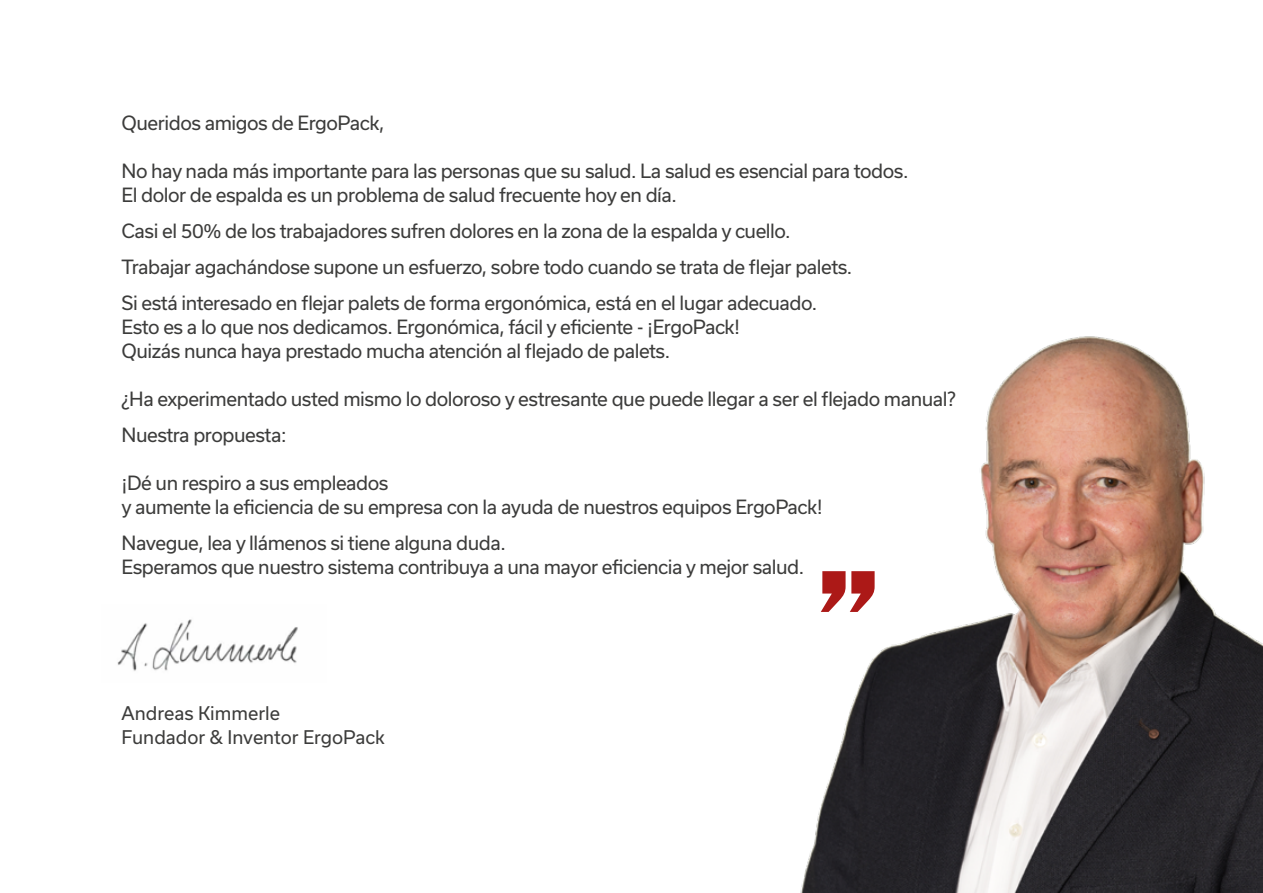
<style>
.page{position:relative;width:1263px;height:893px;background:#fff}
.page>*{position:absolute;margin:0;border:0;box-sizing:border-box;transform-origin:0 0}
.t1{font:900 135px "Industry";color:#ac1917}
.t2{font:18.75px/24px "Usual";letter-spacing:-.025em;color:#3c3c3b}
.t3{font:18px/24px "Usual";color:#3c3c3b}
</style>
<div class="page">
<img style="left:800px;top:336px;width:463px;height:557px">
<img style="left:117px;top:619px;width:181px;height:52px">
<p class="t2" style="left:122px;top:111px;width:264px">Queridos amigos de ErgoPack,</p>
<p class="t2" style="left:122px;top:159px;width:788px">No hay nada más importante para las personas que su salud. La salud es esencial para todos.<br>El dolor de espalda es un problema de salud frecuente hoy en día.</p>
<p class="t2" style="left:122px;top:213px;width:732px;line-height:36px">Casi el 50% de los trabajadores sufren dolores en la zona de la espalda y cuello.<br>Trabajar agachándose supone un esfuerzo, sobre todo cuando se trata de flejar palets.<br>Si está interesado en flejar palets de forma ergonómica, está en el lugar adecuado.</p>
<p class="t2" style="left:122px;top:315px;width:620px">Esto es a lo que nos dedicamos. Ergonómica, fácil y eficiente - ¡ErgoPack!<br>Quizás nunca haya prestado mucha atención al flejado de palets.</p>
<p class="t2" style="left:122px;top:381px;width:836px;line-height:36px">¿Ha experimentado usted mismo lo doloroso y estresante que puede llegar a ser el flejado manual?<br>Nuestra propuesta:</p>
<p class="t2" style="left:122px;top:471px;width:703px">¡Dé un respiro a sus empleados<br>y aumente la eficiencia de su empresa con la ayuda de nuestros equipos ErgoPack!</p>
<p class="t2" style="left:122px;top:531px;width:684px">Navegue, lea y llámenos si tiene alguna duda.<br>Esperamos que nuestro sistema contribuya a una mayor eficiencia y mejor salud.</p>
<h1 class="t1" style="left:817px;top:465px;width:65px">„</h1>
<p class="t3" style="left:122px;top:702px;width:265px">Andreas Kimmerle<br>Fundador &amp; Inventor ErgoPack</p>
</div>
